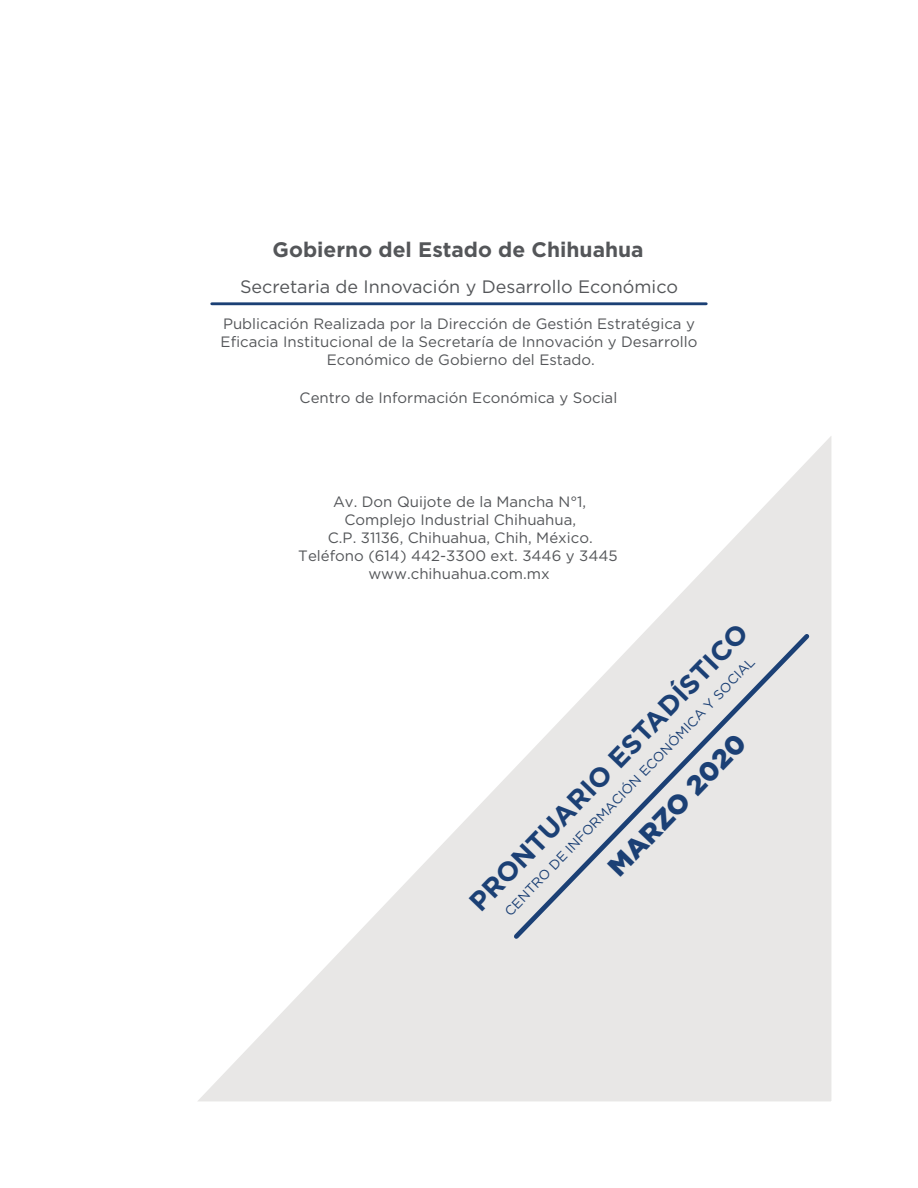
<style>
.page{position:relative;width:918px;height:1188px;background:#fff}
.page>*{position:absolute;margin:0;border:0;box-sizing:border-box;transform-origin:0 0}
.t1{font:700 27px "Gotham";color:#1b4075}
.t2{font:900 27px "Gotham";color:#1b4075}
.t3{font:700 21px "Gotham";color:#545659}
.t4{font:18px "Gotham";color:#545659}
.t5{font:15px/18px "Gotham";color:#545659;text-align:center}
.t6{font:13.5px "Gotham";color:#1b4075}
</style>
<div class="page">
<hr style="left:212px;top:302px;width:494px;height:3px;background:#1b4075">
<svg style="left:198px;top:436px;width:634px;height:666px"></svg>
<svg style="left:510px;top:630px;width:304px;height:313px;background:#e5e5e6"></svg>
<h2 class="t3" style="left:273px;top:240px;width:373px">Gobierno del Estado de Chihuahua</h2>
<p class="t4" style="left:240px;top:278px;width:439px">Secretaria de Innovación y Desarrollo Económico</p>
<p class="t5" style="left:221px;top:315px;width:478px">Publicación Realizada por la Dirección de Gestión Estratégica y<br>Eficacia Institucional de la Secretaría de Innovación y Desarrollo<br>Económico de Gobierno del Estado.</p>
<p class="t5" style="left:300px;top:389px;width:319px">Centro de Información Económica y Social</p>
<p class="t5" style="left:298px;top:494px;width:321px">Av. Don Quijote de la Mancha N°1, Complejo Industrial Chihuahua,<br>C.P. 31136, Chihuahua, Chih, México.<br>Teléfono (614) 442-3300 ext. 3446 y 3445 www.chihuahua.com.mx</p>
<h1 class="t1" style="left:465px;top:898px;width:389px;rotate:-46deg">PRONTUARIO ESTADÍSTICO</h1>
<p class="t6" style="left:503px;top:909px;width:355px;rotate:-46deg">CENTRO DE INFORMACIÓN ECONÓMICA Y SOCIAL</p>
<h1 class="t2" style="left:605px;top:864px;width:187px;rotate:-46deg">MARZO 2020</h1>
</div>
